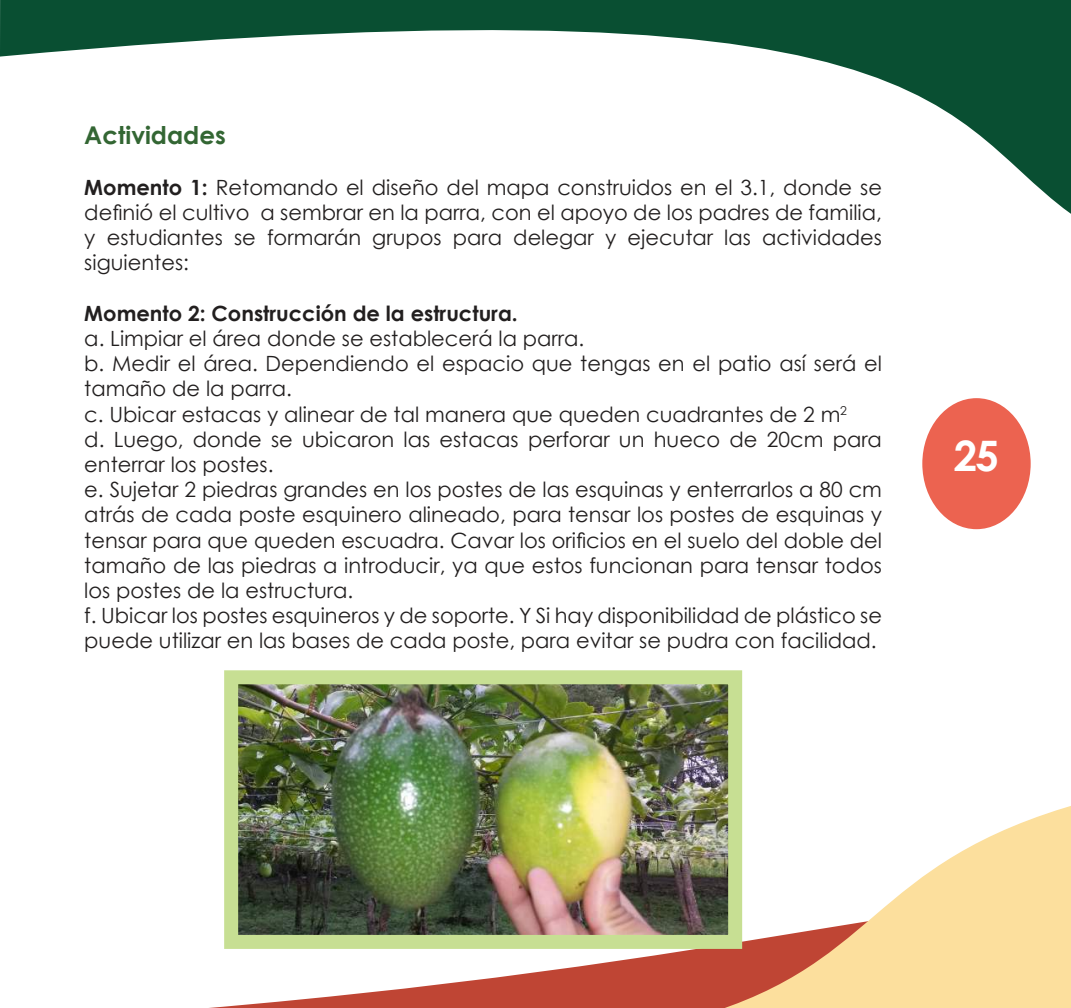
<style>
.page{position:relative;width:1071px;height:1008px;background:#fff}
.page>*{position:absolute;margin:0;border:0;box-sizing:border-box;transform-origin:0 0}
.t1{font:700 42px "Century Gothic";color:#fff}
.t2{font:700 24.5px "Century Gothic";color:#363}
.t3{font:21px/25.2px "Century Gothic";color:#221f1f;text-align:justify}
.t4{font:700 21px "Century Gothic";color:#221f1f}
.s1{font-weight:700}
</style>
<div class="page">
<div style="left:922px;top:398px;width:109px;height:131px;background:#ec6350;border-radius:50%"></div>
<svg style="left:0;top:0;width:1071px;height:214px"></svg>
<svg style="left:209px;top:952px;width:468px;height:56px"></svg>
<svg style="left:677px;top:801px;width:394px;height:207px;fill:#fcdf9d"></svg>
<img style="left:239px;top:685px;width:488px;height:249px">
<div style="left:224px;top:670px;width:518px;height:279px;border:14px solid #c7df93"></div>
<p class="t2" style="left:84px;top:124px;width:143px">Actividades</p>
<p class="t3" style="left:84px;top:176px;width:799px"><span class="s1">Momento 1:</span> Retomando el diseño del mapa construidos en el 3.1, donde se de昀椀nió el cultivo a sembrar en la parra, con el apoyo de los padres de familia, y estudiantes se formarán grupos para delegar y ejecutar las actividades siguientes:</p>
<p class="t4" style="left:84px;top:304px;width:435px">Momento 2: Construcción de la estructura.</p>
<p class="t3" style="left:84px;top:327px;width:799px;text-align:left">a. Limpiar el área donde se establecerá la parra.<br>b. Medir el área. Dependiendo el espacio que tengas en el patio así será el tamaño de la parra.<br>c. Ubicar estacas y alinear de tal manera que queden cuadrantes de 2 m<sup>2<br></sup>d. Luego, donde se ubicaron las estacas perforar un hueco de 20cm para enterrar los postes.<br>e. Sujetar 2 piedras grandes en los postes de las esquinas y enterrarlos a 80 cm atrás de cada poste esquinero alineado, para tensar los postes de esquinas y tensar para que queden escuadra. Cavar los ori昀椀cios en el suelo del doble del tamaño de las piedras a introducir, ya que estos funcionan para tensar todos los postes de la estructura.<br>f. Ubicar los postes esquineros y de soporte. Y Si hay disponibilidad de plástico se puede utilizar en las bases de cada poste, para evitar se pudra con facilidad.</p>
<h1 class="t1" style="left:954px;top:437px;width:47px">25</h1>
</div>
